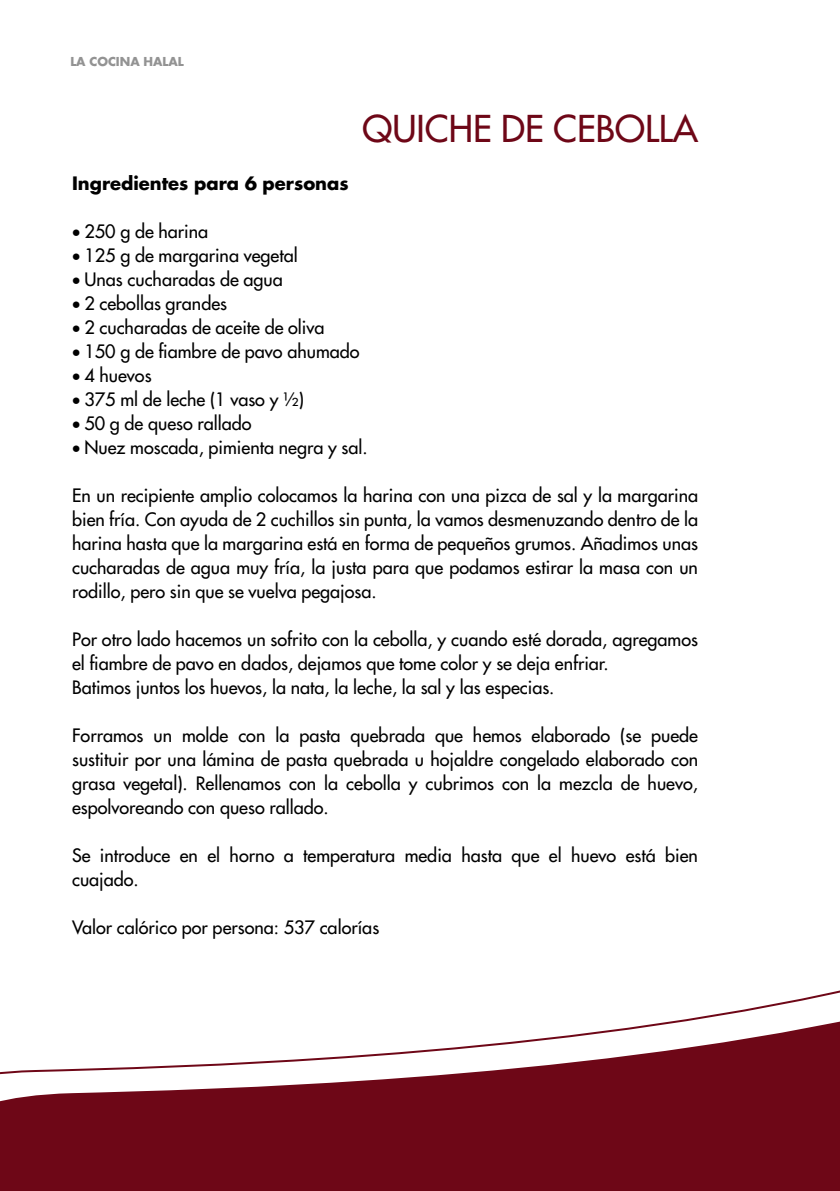
<style>
.page{position:relative;width:840px;height:1191px;background:#fff}
.page>*{position:absolute;margin:0;border:0;box-sizing:border-box;transform-origin:0 0}
.t1{font:36px "Futura";color:#6e0717}
.t2{font:18px/24px "Futura";color:#000;text-align:justify}
.t3{font:700 18px "Futura";color:#000}
.t4{font:700 12px "Futura";color:#939393}
</style>
<div class="page">
<svg style="left:0;top:990px;width:839px;height:201px"></svg>
<p class="t4" style="left:70px;top:53px;width:115px">LA COCINA HALAL</p>
<h1 class="t1" style="left:362px;top:105px;width:337px">QUICHE DE CEBOLLA</h1>
<p class="t3" style="left:72px;top:171px;width:278px">Ingredientes para 6 personas</p>
<p class="t2" style="left:72px;top:219px;width:138px">• 250 g de harina</p>
<p class="t2" style="left:72px;top:243px;width:227px">• 125 g de margarina vegetal</p>
<p class="t2" style="left:72px;top:267px;width:212px">• Unas cucharadas de agua</p>
<p class="t2" style="left:72px;top:291px;width:156px">• 2 cebollas grandes</p>
<p class="t2" style="left:72px;top:315px;width:254px">• 2 cucharadas de aceite de oliva</p>
<p class="t2" style="left:72px;top:339px;width:289px">• 150 g de fiambre de pavo ahumado</p>
<p class="t2" style="left:72px;top:363px;width:81px">• 4 huevos</p>
<p class="t2" style="left:72px;top:387px;width:233px">• 375 ml de leche (1 vaso y 1⁄2)</p>
<p class="t2" style="left:72px;top:411px;width:181px">• 50 g de queso rallado</p>
<p class="t2" style="left:72px;top:435px;width:297px">• Nuez moscada, pimienta negra y sal.</p>
<p class="t2" style="left:72px;top:483px;width:627px">En un recipiente amplio colocamos la harina con una pizca de sal y la margarina bien fría. Con ayuda de 2 cuchillos sin punta, la vamos desmenuzando dentro de la harina hasta que la margarina está en forma de pequeños grumos. Añadimos unas cucharadas de agua muy fría, la justa para que podamos estirar la masa con un rodillo, pero sin que se vuelva pegajosa.</p>
<p class="t2" style="left:72px;top:627px;width:627px;text-align:left">Por otro lado hacemos un sofrito con la cebolla, y cuando esté dorada, agregamos el fiambre de pavo en dados, dejamos que tome color y se deja enfriar.<br>Batimos juntos los huevos, la nata, la leche, la sal y las especias.</p>
<p class="t2" style="left:72px;top:723px;width:627px">Forramos un molde con la pasta quebrada que hemos elaborado (se puede sustituir por una lámina de pasta quebrada u hojaldre congelado elaborado con grasa vegetal). Rellenamos con la cebolla y cubrimos con la mezcla de huevo, espolvoreando con queso rallado.</p>
<p class="t2" style="left:72px;top:843px;width:627px">Se introduce en el horno a temperatura media hasta que el huevo está bien cuajado.</p>
<p class="t2" style="left:72px;top:915px;width:308px">Valor calórico por persona: 537 calorías</p>
</div>
